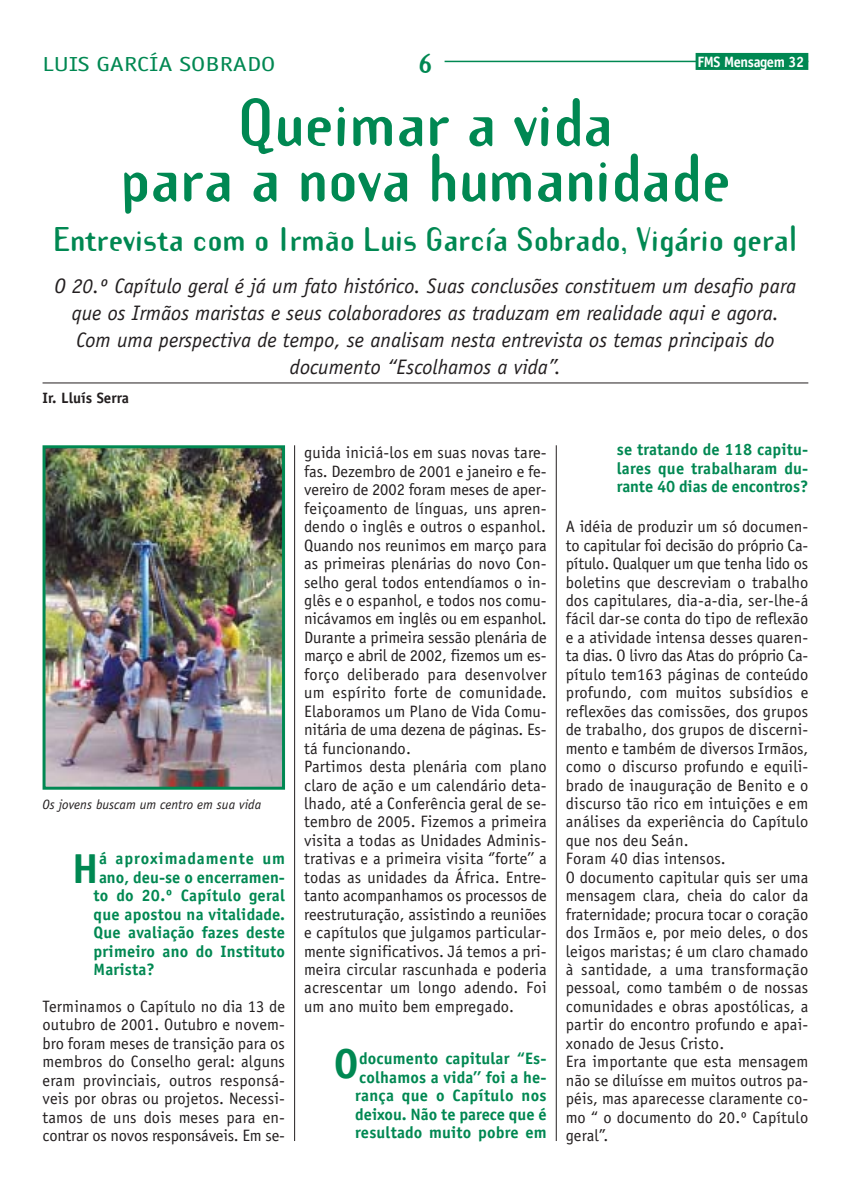
<style>
.page{position:relative;width:851px;height:1191px;background:#fff}
.page>*{position:absolute;margin:0;border:0;box-sizing:border-box;transform-origin:0 0}
.t1{font:700 60px/55.5px "Template Gothic";color:#008852;text-align:center}
.t2{font:700 42px "Officina Sans";color:#008852}
.t3{font:700 30px "Template Gothic";color:#008852}
.t4{font:700 27px "Template Gothic";color:#008852}
.t5{font:italic 21px/27px "Officina Sans";color:#231f20;text-align:center}
.t6{font:20.4px "Officina Sans";color:#008852;scale:1.25 1}
.t7{font:16.5px/18.5px "Officina Sans";letter-spacing:.005em;color:#231f20}
.t8{font:700 16.5px/18.5px "Officina Sans";letter-spacing:.01em;color:#008852;text-align:justify}
.t9{font:700 16.5px "Officina Sans";letter-spacing:.06em;color:#008852}
.t10{font:700 15px "Officina Sans";color:#231f20}
.t11{font:700 15px "Officina Sans";letter-spacing:-.03em;color:#fff;scale:.96 1}
.t12{font:italic 13.5px "Officina Sans";color:#231f20}
</style>
<div class="page">
<img style="left:47px;top:449px;width:234px;height:337px">
<div style="left:43px;top:445px;width:242px;height:345px;border:3px solid #008852"></div>
<hr style="left:43px;top:383px;width:765px;height:1px;background:#231f20">
<hr style="left:444px;top:61px;width:364px;height:1px;background:#008852">
<div style="left:695px;top:53px;width:113px;height:17px;background:#008852"></div>
<hr style="left:294px;top:445px;width:1px;height:696px;background:#231f20">
<hr style="left:556px;top:445px;width:1px;height:696px;background:#231f20">
<p class="t6" style="left:43px;top:56px;width:188px">LUIS GARCÍA SOBRADO</p>
<h3 class="t4" style="left:418px;top:51px;width:16px">6</h3>
<p class="t11" style="left:697px;top:56px;width:112px">FMS Mensagem 32</p>
<h1 class="t1" style="left:120px;top:100px;width:612px">Queimar a vida<br>para a nova humanidade</h1>
<h3 class="t3" style="left:53px;top:227px;width:745px">Entrevista com o Irmão Luis García Sobrado, Vigário geral</h3>
<p class="t5" style="left:55px;top:274px;width:743px">O 20.º Capítulo geral é já um fato histórico. Suas conclusões constituem um desafio para que os Irmãos maristas e seus colaboradores as traduzam em realidade aqui e agora.<br>Com uma perspectiva de tempo, se analisam nesta entrevista os temas principais do documento “Escolhamos a vida”.</p>
<p class="t10" style="left:43px;top:392px;width:88px">Ir. Lluís Serra</p>
<p class="t12" style="left:43px;top:799px;width:220px">Os jovens buscam um centro em sua vida</p>
<h2 class="t2" style="left:72px;top:852px;width:28px">H</h2>
<p class="t9" style="left:99px;top:852px;width:187px">á aproximadamente um</p>
<p class="t8" style="left:99px;top:869px;width:187px">ano, deu-se o encerramen-</p>
<p class="t8" style="left:94px;top:888px;width:193px">to do 20.º Capítulo geral</p>
<p class="t8" style="left:94px;top:906px;width:193px">que apostou na vitalidade.</p>
<p class="t8" style="left:94px;top:925px;width:193px">Que avaliação fazes deste</p>
<p class="t8" style="left:94px;top:943px;width:193px">primeiro ano do Instituto</p>
<p class="t8" style="left:94px;top:962px;width:63px">Marista?</p>
<p class="t7" style="left:43px;top:998px;width:244px;text-align:justify">Terminamos o Capítulo no dia 13 de outubro de 2001. Outubro e novem&shy;bro foram meses de transição para os membros do Conselho geral: alguns eram provinciais, outros responsá&shy;veis por obras ou projetos. Necessi&shy;tamos de uns dois meses para en&shy;contrar os novos responsáveis. Em se-</p>
<p class="t7" style="left:304px;top:445px;width:244px">guida iniciá-los em suas novas tare&shy;fas. Dezembro de 2001 e janeiro e fe&shy;vereiro de 2002 foram meses de aper&shy;feiçoamento de línguas, uns apren&shy;dendo o inglês e outros o espanhol.<br>Quando nos reunimos em março para as primeiras plenárias do novo Con&shy;selho geral todos entendíamos o in&shy;glês e o espanhol, e todos nos comu&shy;nicávamos em inglês ou em espanhol.<br>Durante a primeira sessão plenária de março e abril de 2002, fizemos um es&shy;forço deliberado para desenvolver um espírito forte de comunidade.<br>Elaboramos um Plano de Vida Comu&shy;nitária de uma dezena de páginas. Es&shy;tá funcionando.<br>Partimos desta plenária com plano claro de ação e um calendário deta&shy;lhado, até a Conferência geral de se&shy;tembro de 2005. Fizemos a primeira visita a todas as Unidades Adminis&shy;trativas e a primeira visita ‘’forte’’ a todas as unidades da África. Entre&shy;tanto acompanhamos os processos de reestruturação, assistindo a reuniões e capítulos que julgamos particular&shy;mente significativos. Já temos a pri&shy;meira circular rascunhada e poderia acrescentar um longo adendo. Foi um ano muito bem empregado.</p>
<h2 class="t2" style="left:334px;top:1048px;width:26px">O</h2>
<p class="t8" style="left:355px;top:1051px;width:193px">documento capitular “Es&shy;colhamos a vida’’ foi a he&shy;rança que o Capítulo nos deixou. Não te parece que é resultado muito pobre em</p>
<p class="t8" style="left:617px;top:442px;width:193px">se tratando de 118 capitu&shy;lares que trabalharam du&shy;rante 40 dias de encontros?</p>
<p class="t7" style="left:566px;top:519px;width:244px">A idéia de produzir um só documen&shy;to capitular foi decisão do próprio Ca&shy;pítulo. Qualquer um que tenha lido os boletins que descreviam o trabalho dos capitulares, dia-a-dia, ser-lhe-á fácil dar-se conta do tipo de reflexão e a atividade intensa desses quaren&shy;ta dias. O livro das Atas do próprio Ca&shy;pítulo tem163 páginas de conteúdo profundo, com muitos subsídios e reflexões das comissões, dos grupos de trabalho, dos grupos de discerni&shy;mento e também de diversos Irmãos, como o discurso profundo e equili&shy;brado de inauguração de Benito e o discurso tão rico em intuições e em análises da experiência do Capítulo que nos deu Seán.<br>Foram 40 dias intensos.<br>O documento capitular quis ser uma mensagem clara, cheia do calor da fraternidade; procura tocar o coração dos Irmãos e, por meio deles, o dos leigos maristas; é um claro chamado à santidade, a uma transformação pessoal, como também o de nossas comunidades e obras apostólicas, a partir do encontro profundo e apai&shy;xonado de Jesus Cristo.<br>Era importante que esta mensagem não se diluísse em muitos outros pa&shy;péis, mas aparecesse claramente co&shy;mo “ o documento do 20.º Capítulo geral”.</p>
</div>
